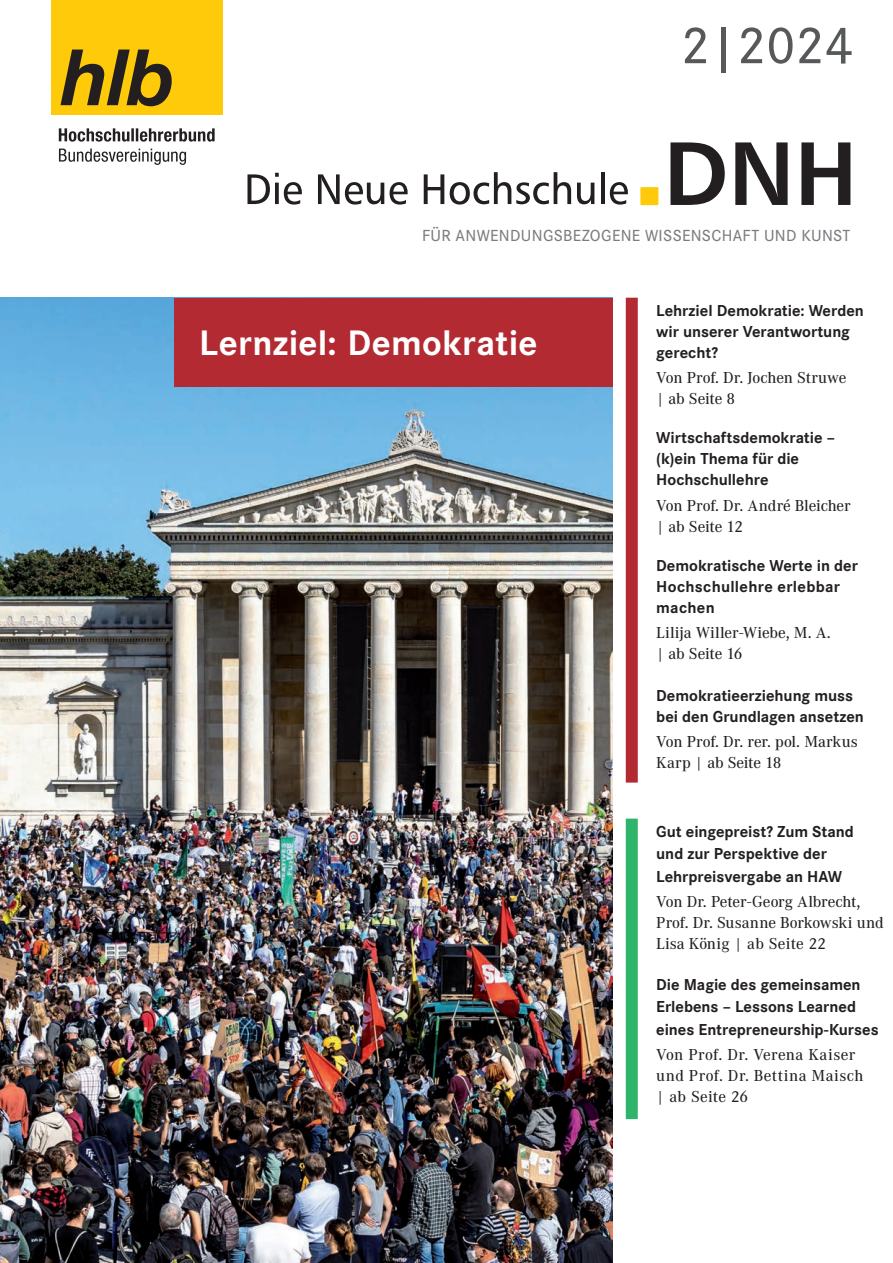
<style>
.page{position:relative;width:893px;height:1263px;background:#fff}
.page>*{position:absolute;margin:0;border:0;box-sizing:border-box;transform-origin:0 0}
.t1{font:500 54px "Corporate S";color:#57585a}
.t2{font:700 36.75px "Corporate S";letter-spacing:.01em;color:#fff}
.t3{font:500 16.65px "Corporate S";letter-spacing:.02em;color:#7a7c7f}
.t4{font:700 16.5px/21px "Corporate S";color:#231f20}
.t5{font:500 16.5px/21px "Corporate A";color:#231f20}
.t6{font:500 16.5px/21px "Corporate A";letter-spacing:.02em;color:#231f20}
</style>
<div class="page">
<img style="left:0;top:298px;width:612px;height:965px">
<svg style="left:59px;top:149px;width:127px;height:16px"></svg>
<svg style="left:59px;top:128px;width:156px;height:14px"></svg>
<div style="left:51px;top:0;width:172px;height:115px;background:#feca0a"></div>
<svg style="left:60px;top:50px;width:112px;height:56px"></svg>
<div style="left:626px;top:298px;width:12px;height:485px;background:#b32a33"></div>
<div style="left:626px;top:819px;width:12px;height:300px;background:#2eb56b"></div>
<div style="left:174px;top:298px;width:438px;height:89px;background:#b32a33"></div>
<svg style="left:247px;top:173px;width:55px;height:32px"></svg>
<svg style="left:318px;top:174px;width:66px;height:31px"></svg>
<svg style="left:390px;top:182px;width:18px;height:23px"></svg>
<svg style="left:424px;top:174px;width:20px;height:30px"></svg>
<svg style="left:450px;top:172px;width:121px;height:33px"></svg>
<svg style="left:577px;top:183px;width:17px;height:21px"></svg>
<hr style="left:601px;top:172px;width:4px;height:32px;background:#231f20">
<svg style="left:610px;top:182px;width:18px;height:23px"></svg>
<svg style="left:670px;top:142px;width:55px;height:63px"></svg>
<svg style="left:735px;top:142px;width:53px;height:63px"></svg>
<svg style="left:801px;top:142px;width:49px;height:63px"></svg>
<div style="left:640px;top:187px;width:18px;height:18px;background:#feca0a"></div>
<h1 class="t1" style="left:681px;top:10px;width:174px">2|2024</h1>
<p class="t3" style="left:422px;top:225px;width:430px">FÜR ANWENDUNGSBEZOGENE WISSENSCHAFT UND KUNST</p>
<h2 class="t2" style="left:199px;top:322px;width:340px">Lernziel: Demokratie</h2>
<p class="t4" style="left:656px;top:300px;width:209px">Lehrziel Demokratie: Werden wir unserer Verantwortung gerecht?</p>
<p class="t5" style="left:656px;top:367px;width:192px">Von Prof. Dr. Jochen Struwe | ab Seite 8</p>
<p class="t4" style="left:656px;top:428px;width:180px">Wirtschaftsdemokratie – (k)ein Thema für die<br>Hochschullehre</p>
<p class="t5" style="left:656px;top:494px;width:196px">Von Prof. Dr. André Bleicher | ab Seite 12</p>
<p class="t4" style="left:656px;top:555px;width:203px">Demokratische Werte in der<br>Hochschullehre erlebbar machen</p>
<p class="t5" style="left:656px;top:621px;width:176px">Lilija Willer-Wiebe, M. A. | ab Seite 16</p>
<p class="t4" style="left:656px;top:685px;width:209px">Demokratieerziehung muss bei den Grundlagen ansetzen</p>
<p class="t5" style="left:656px;top:730px;width:203px">Von Prof. Dr. rer. pol. Markus<br>Karp | ab Seite 18</p>
<p class="t4" style="left:656px;top:820px;width:199px;line-height:22.5px">Gut eingepreist? Zum Stand und zur Perspektive der<br>Lehrpreisvergabe an HAW</p>
<p class="t5" style="left:656px;top:891px;width:229px">Von Dr. Peter-Georg Albrecht,<br>Prof. Dr. Susanne Borkowski und<br>Lisa König | ab Seite 22</p>
<p class="t4" style="left:656px;top:973px;width:224px;line-height:22.5px">Die Magie des gemeinsamen<br>Erlebens – Lessons Learned eines Entrepreneurship-Kurses</p>
<p class="t6" style="left:656px;top:1043px;width:209px">Von Prof. Dr. Verena Kaiser und Prof. Dr. Bettina Maisch | ab Seite 26</p>
</div>
